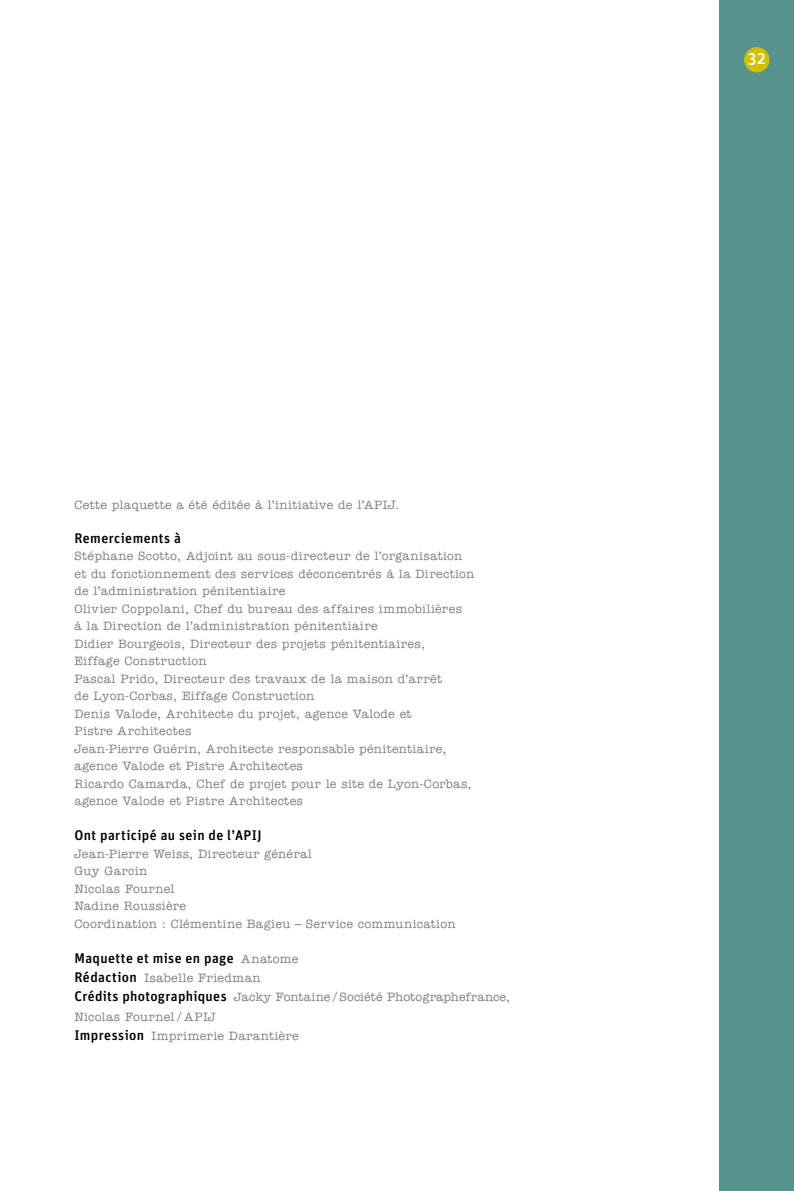
<style>
.page{position:relative;width:794px;height:1191px;background:#fff}
.page>*{position:absolute;margin:0;border:0;box-sizing:border-box;transform-origin:0 0}
.t1{font:500 16.8px "Unit";color:#fff}
.t2{font:500 14px "Unit";letter-spacing:.03em;color:#000}
.t3{font:500 12.25px/17.5px "American Typewriter";letter-spacing:.025em;color:#818180}
.s1{font-family:"American Typewriter";font-size:12.25px;color:#818180}
.s2{font-family:"Unit";font-size:14px;color:#000}
</style>
<div class="page">
<div style="left:719px;top:0;width:75px;height:1191px;background:#57938d"></div>
<div style="left:744px;top:47px;width:25px;height:25px;background:#d2c000;border-radius:50%"></div>
<p class="t3" style="left:74px;top:497px;width:326px">Cette plaquette a été éditée à l’initiative de l’APIJ.</p>
<p class="t2" style="left:74px;top:529px;width:108px">Remerciements à</p>
<p class="t3" style="left:74px;top:547px;width:401px">Stéphane Scotto, Adjoint au sous-directeur de l’organisation et du fonctionnement des services déconcentrés à la Direction de l’administration pénitentiaire<br>Olivier Coppolani, Chef du bureau des affaires immobilières<br>à la Direction de l’administration pénitentiaire<br>Didier Bourgeois, Directeur des projets pénitentiaires,<br>Eiffage Construction<br>Pascal Prido, Directeur des travaux de la maison d’arrêt<br>de Lyon-Corbas, Eiffage Construction<br>Denis Valode, Architecte du projet, agence Valode et<br>Pistre Architectes<br>Jean-Pierre Guérin, Architecte responsable pénitentiaire, agence Valode et Pistre Architectes<br>Ricardo Camarda, Chef de projet pour le site de Lyon-Corbas, agence Valode et Pistre Architectes</p>
<p class="t2" style="left:74px;top:826px;width:189px">Ont participé au sein de l’APIJ</p>
<p class="t3" style="left:74px;top:845px;width:382px">Jean-Pierre Weiss, Directeur général<br>Guy Garcin<br>Nicolas Fournel<br>Nadine Roussière<br>Coordination : Clémentine Bagieu – Service communication</p>
<p class="t2" style="left:74px;top:949px;width:225px">Maquette et mise en page <span class="s1">Anatome</span></p>
<p class="t3" style="left:74px;top:968px;width:437px;line-height:19.2px"><span class="s2">Rédaction</span> Isabelle Friedman<br><span class="s2">Crédits photographiques</span> Jacky Fontaine/Société Photographefrance, Nicolas Fournel/APIJ<br><span class="s2">Impression</span> Imprimerie Darantière</p>
<h1 class="t1" style="left:748px;top:48px;width:19px">32</h1>
</div>
